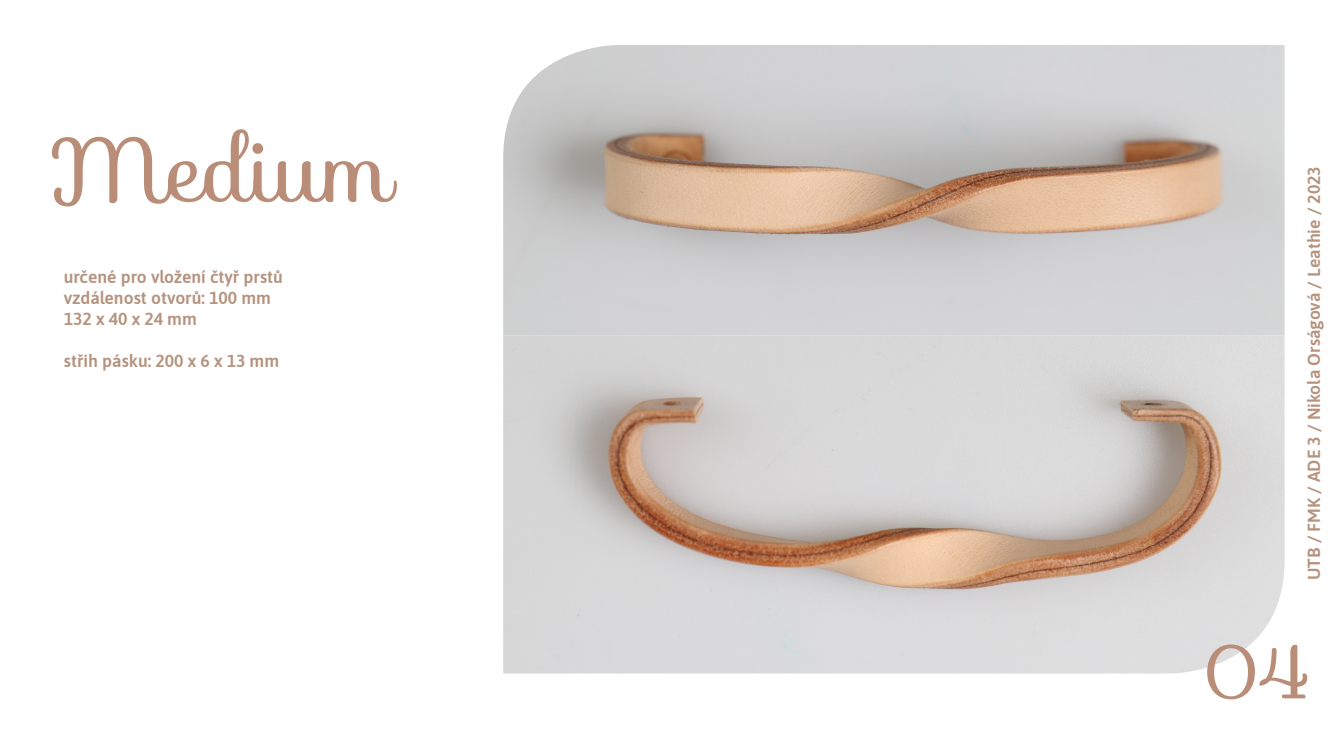
<style>
.page{position:relative;width:1336px;height:745px;background:#fff}
.page>*{position:absolute;margin:0;border:0;box-sizing:border-box;transform-origin:0 0}
.t1{font:90px "Sofia";color:#b98d77}
.t2{font:75px "Sofia";color:#b98d77}
.t3{font:600 17.5px "Asap";color:#b5937f}
</style>
<div class="page">
<img style="left:503px;top:45px;width:781px;height:628px">
<p class="t1" style="left:49px;top:99px;width:347px">Medium</p>
<p class="t3" style="left:64px;top:264px;width:221px">určené pro vložení čtyř prstů</p>
<p class="t3" style="left:64px;top:285px;width:209px">vzdálenost otvorů: 100 mm</p>
<p class="t3" style="left:64px;top:306px;width:135px">132 x 40 x 24 mm</p>
<p class="t3" style="left:64px;top:348px;width:217px">střih pásku: 200 x 6 x 13 mm</p>
<p class="t3" style="left:1302px;top:579px;width:415px;rotate:-90deg">UTB / FMK / ADE 3 / Nikola Orságová / Leathie / 2023</p>
<p class="t2" style="left:1199px;top:612px;width:118px">04</p>
</div>
